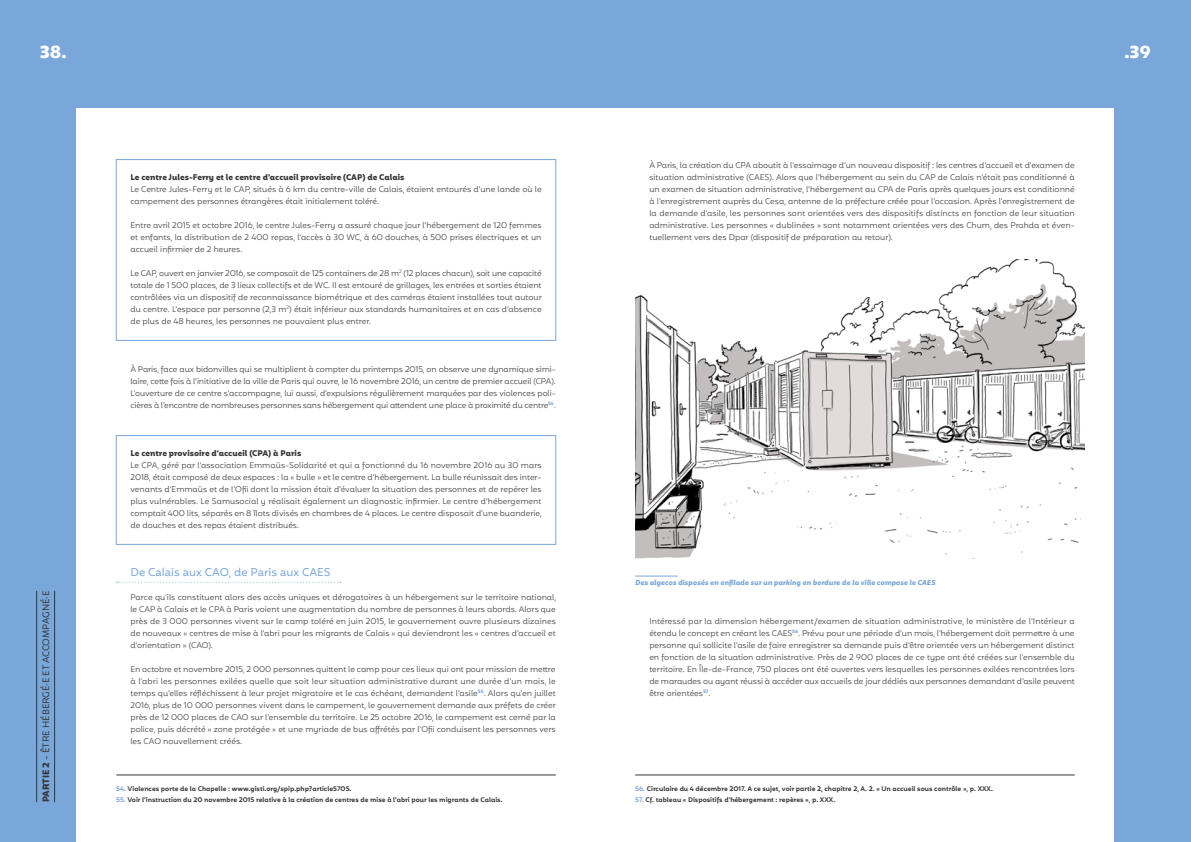
<style>
.page{position:relative;width:1191px;height:842px;background:#7aa7da}
.page>*{position:absolute;margin:0;border:0;box-sizing:border-box;transform-origin:0 0}
.t1{font:700 17px "Mohr";color:#fff}
.t2{font:11px "Mohr";color:#7aa7da}
.t3{font:9px "Mohr Alt";color:#373634}
.t4{font:300 8px/12px "Mohr Alt";color:#373634;text-align:justify}
.t5{font:700 8px "Mohr Alt";color:#373634}
.t6{font:italic 700 7px "Mohr";color:#7aa7da}
.t7{font:600 6.5px "Mohr Alt";color:#373634}
.s1{font-weight:700}
.s2{color:#7aa7da}
</style>
<div class="page">
<div style="left:77px;top:108px;width:1037px;height:734px;background:#fff"></div>
<hr style="left:54px;top:591px;width:1px;height:211px;background:#373634">
<hr style="left:36px;top:591px;width:1px;height:211px;background:#373634">
<hr style="left:635px;top:575px;width:42px;height:1px;background:#7aa7da">
<img style="left:635px;top:260px;width:449px;height:298px">
<hr style="left:635px;top:775px;width:439px;height:1px;background:#373634">
<div style="left:116px;top:159px;width:440px;height:182px;border:1px solid #7aa7da"></div>
<div style="left:116px;top:435px;width:440px;height:110px;border:1px solid #7aa7da"></div>
<svg style="left:117px;top:582px;width:224px;height:1px"></svg>
<hr style="left:116px;top:775px;width:440px;height:1px;background:#373634">
<h1 class="t1" style="left:40px;top:42px;width:28px">38.</h1>
<h1 class="t1" style="left:1124px;top:42px;width:28px">.39</h1>
<p class="t3" style="left:41px;top:802px;width:213px;rotate:-90deg"><span class="s1">PARTIE 2</span> - ÊTRE HÉBERGÉ·E ET ACCOMPAGNÉ·E</p>
<p class="t5" style="left:130px;top:173px;width:275px">Le centre Jules-Ferry et le centre d’accueil provisoire (CAP) de Calais</p>
<p class="t4" style="left:130px;top:184px;width:413px">Le Centre Jules-Ferry et le CAP, situés à 6 km du centre-ville de Calais, étaient entourés d’une lande où le campement des personnes étrangères était initialement toléré.</p>
<p class="t4" style="left:130px;top:220px;width:413px">Entre avril 2015 et octobre 2016, le centre Jules-Ferry a assuré chaque jour l’hébergement de 120 femmes et enfants, la distribution de 2 400 repas, l’accès à 30 WC, à 60 douches, à 500 prises électriques et un accueil infirmier de 2 heures.</p>
<p class="t4" style="left:130px;top:268px;width:413px">Le CAP, ouvert en janvier 2016, se composait de 125 containers de 28 m<sup>2</sup> (12 places chacun), soit une capacité totale de 1 500 places, de 3 lieux collectifs et de WC. Il est entouré de grillages, les entrées et sorties étaient contrôlées via un dispositif de reconnaissance biométrique et des caméras étaient installées tout autour du centre. L’espace par personne (2,3 m<sup>2</sup>) était inférieur aux standards humanitaires et en cas d’absence de plus de 48 heures, les personnes ne pouvaient plus entrer.</p>
<p class="t4" style="left:130px;top:364px;width:427px">À Paris, face aux bidonvilles qui se multiplient à compter du printemps 2015, on observe une dynamique simi&shy;laire, cette fois à l’initiative de la ville de Paris qui ouvre, le 16 novembre 2016, un centre de premier accueil (CPA).<br>L’ouverture de ce centre s’accompagne, lui aussi, d’expulsions régulièrement marquées par des violences poli&shy;cières à l’encontre de nombreuses personnes sans hébergement qui attendent une place à proximité du centre<sup>54</sup>.</p>
<p class="t5" style="left:130px;top:449px;width:172px">Le centre provisoire d’accueil (CPA) à Paris</p>
<p class="t4" style="left:130px;top:460px;width:413px">Le CPA, géré par l’association Emmaüs-Solidarité et qui a fonctionné du 16 novembre 2016 au 30 mars 2018, était composé de deux espaces : la « bulle » et le centre d’hébergement. La bulle réunissait des inter&shy;venants d’Emmaüs et de l’Ofii dont la mission était d’évaluer la situation des personnes et de repérer les plus vulnérables. Le Samusocial y réalisait également un diagnostic infirmier. Le centre d’hébergement comptait 400 lits, séparés en 8 îlots divisés en chambres de 4 places. Le centre disposait d’une buanderie, de douches et des repas étaient distribués.</p>
<h2 class="t2" style="left:130px;top:566px;width:202px">De Calais aux CAO, de Paris aux CAES</h2>
<p class="t4" style="left:130px;top:592px;width:427px">Parce qu’ils constituent alors des accès uniques et dérogatoires à un hébergement sur le territoire national, le CAP à Calais et le CPA à Paris voient une augmentation du nombre de personnes à leurs abords. Alors que près de 3 000 personnes vivent sur le camp toléré en juin 2015, le gouvernement ouvre plusieurs dizaines de nouveaux « centres de mise à l’abri pour les migrants de Calais » qui deviendront les « centres d’accueil et d’orientation » (CAO).</p>
<p class="t4" style="left:130px;top:664px;width:427px">En octobre et novembre 2015, 2 000 personnes quittent le camp pour ces lieux qui ont pour mission de mettre à l’abri les personnes exilées quelle que soit leur situation administrative durant une durée d’un mois, le temps qu’elles réfléchissent à leur projet migratoire et le cas échéant, demandent l’asile<sup>55</sup>. Alors qu’en juillet 2016, plus de 10 000 personnes vivent dans le campement, le gouvernement demande aux préfets de créer près de 12 000 places de CAO sur l’ensemble du territoire. Le 25 octobre 2016, le campement est cerné par la police, puis décrété « zone protégée » et une myriade de bus affrétés par l’Ofii conduisent les personnes vers les CAO nouvellement créés.</p>
<p class="t7" style="left:116px;top:785px;width:237px"><span class="s2">54.</span> Violences porte de la Chapelle : www.gisti.org/spip.php?article5705.</p>
<p class="t7" style="left:116px;top:796px;width:388px"><span class="s2">55.</span> Voir l’instruction du 20 novembre 2015 relative à la création de centres de mise à l’abri pour les migrants de Calais.</p>
<p class="t4" style="left:649px;top:160px;width:427px">À Paris, la création du CPA aboutit à l’essaimage d’un nouveau dispositif : les centres d’accueil et d’examen de situation administrative (CAES). Alors que l’hébergement au sein du CAP de Calais n’était pas conditionné à un examen de situation administrative, l’hébergement au CPA de Paris après quelques jours est conditionné à l’enregistrement auprès du Cesa, antenne de la préfecture créée pour l’occasion. Après l’enregistrement de la demande d’asile, les personnes sont orientées vers des dispositifs distincts en fonction de leur situation administrative. Les personnes « dublinées » sont notamment orientées vers des Chum, des Prahda et éven&shy;tuellement vers des Dpar (dispositif de préparation au retour).</p>
<p class="t6" style="left:635px;top:578px;width:302px">Des algecos disposés en enfilade sur un parking en bordure de la ville compose le CAES</p>
<p class="t4" style="left:649px;top:616px;width:427px">Intéressé par la dimension hébergement/examen de situation administrative, le ministère de l’Intérieur a étendu le concept en créant les CAES<sup>56</sup>. Prévu pour une période d’un mois, l’hébergement doit permettre à une personne qui sollicite l’asile de faire enregistrer sa demande puis d’être orientée vers un hébergement distinct en fonction de la situation administrative. Près de 2 900 places de ce type ont été créées sur l’ensemble du territoire. En Île-de-France, 750 places ont été ouvertes vers lesquelles les personnes exilées rencontrées lors de maraudes ou ayant réussi à accéder aux accueils de jour dédiés aux personnes demandant d’asile peuvent être orientées<sup>57</sup>.</p>
<p class="t7" style="left:635px;top:785px;width:359px"><span class="s2">56.</span> Circulaire du 4 décembre 2017. A ce sujet, voir partie 2, chapitre 2, A. 2. « Un accueil sous contrôle », p. XXX.</p>
<p class="t7" style="left:635px;top:796px;width:201px"><span class="s2">57.</span> Cf. tableau « Dispositifs d’hébergement : repères », p. XXX.</p>
</div>
